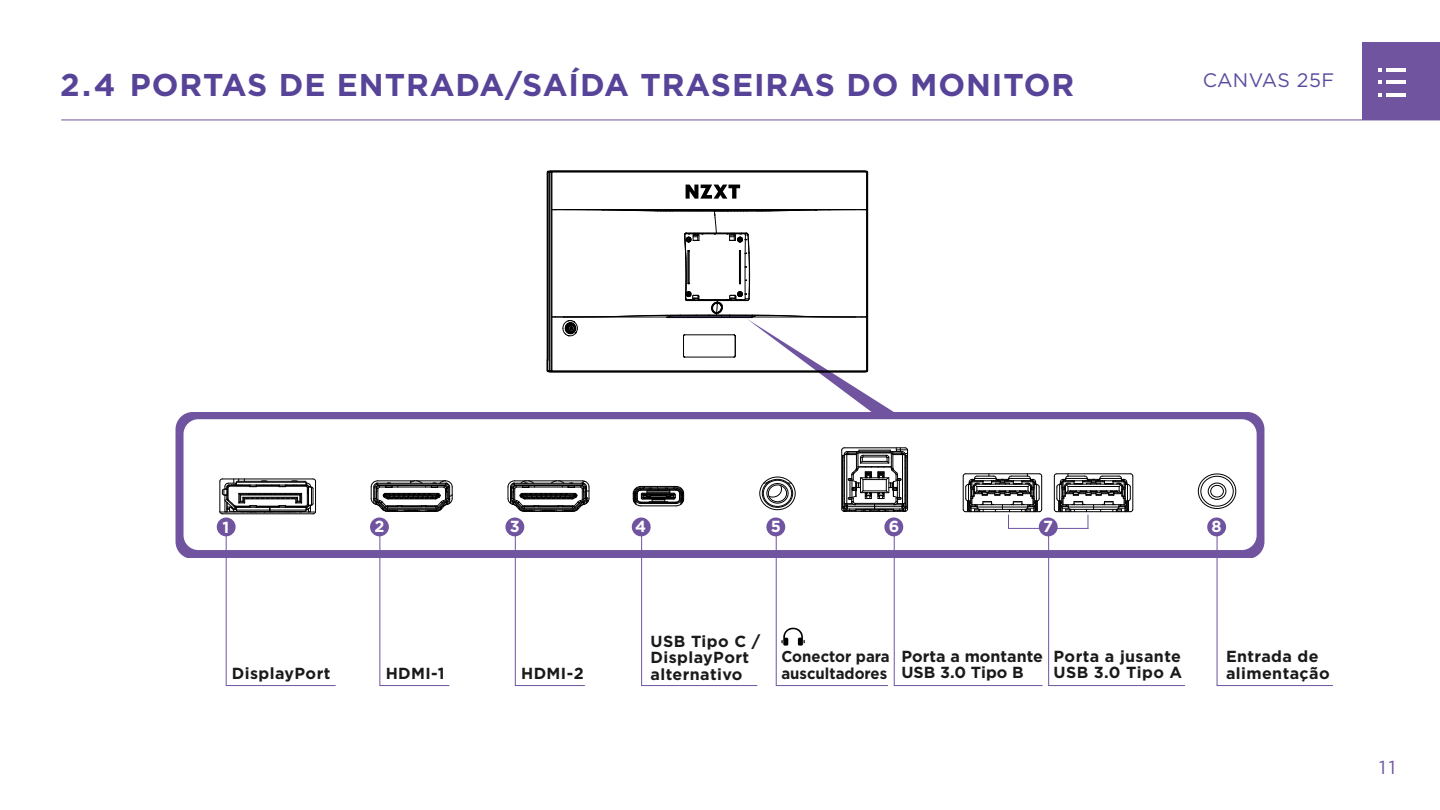
<style>
.page{position:relative;width:1440px;height:810px;background:#fff}
.page>*{position:absolute;margin:0;border:0;box-sizing:border-box;transform-origin:0 0}
.t1{font:700 31.5px "Gotham";letter-spacing:.03em;color:#574398}
.t2{font:19.5px "Gotham";letter-spacing:.025em;color:#2d1f87}
.t3{font:18.75px "Gotham";color:#7054a0}
.t4{font:700 16.05px/16.5px "Gotham";letter-spacing:.025em;color:#1a1a1a}
.t5{font:700 16.05px/16.5px "Gotham";color:#1a1a1a}
.t6{font:700 16.05px "Gotham";color:#fff}
.t7{font:700 15.75px/16.5px "Gotham";color:#1a1a1a;scale:.95 1}
</style>
<div class="page">
<hr style="left:61px;top:120px;width:1379px;height:1px;background:#7054a0">
<div style="left:1363px;top:43px;width:77px;height:77px;background:#7054a0"></div>
<svg style="left:1378px;top:68px;width:4px;height:3px"></svg>
<hr style="left:1386px;top:68px;width:20px;height:3px;background:#fff">
<svg style="left:1378px;top:81px;width:4px;height:3px"></svg>
<hr style="left:1386px;top:81px;width:20px;height:3px;background:#fff">
<svg style="left:1378px;top:93px;width:4px;height:4px"></svg>
<hr style="left:1386px;top:93px;width:20px;height:4px;background:#fff">
<div style="left:176px;top:412px;width:1088px;height:145px;background:#7054a0"></div>
<div style="left:182px;top:418px;width:1076px;height:134px;background:#fff;border-radius:16px"></div>
<div style="left:180px;top:416px;width:1080px;height:137px;border:3px solid #7054a0;border-radius:16px"></div>
<div style="left:1198px;top:474px;width:38px;height:35px;border:1px solid #000;border-radius:50%"></div>
<div style="left:1200px;top:476px;width:34px;height:31px;border:1px solid #000;border-radius:50%"></div>
<div style="left:1208px;top:483px;width:18px;height:17px;border:1px solid #000;border-radius:50%"></div>
<div style="left:1210px;top:485px;width:14px;height:12px;border:1px solid #000;border-radius:50%"></div>
<div style="left:759px;top:477px;width:37px;height:33px;border:1px solid #000;border-radius:50%"></div>
<div style="left:762px;top:479px;width:31px;height:29px;border:1px solid #000;border-radius:50%"></div>
<div style="left:763px;top:480px;width:29px;height:27px;border:1px solid #000;border-radius:50%"></div>
<div style="left:766px;top:483px;width:23px;height:21px;border:1px solid #000;border-radius:50%"></div>
<div style="left:768px;top:485px;width:19px;height:17px;border:1px solid #000;border-radius:50%"></div>
<svg style="left:764px;top:480px;width:18px;height:18px"></svg>
<svg style="left:219px;top:478px;width:97px;height:37px"></svg>
<svg style="left:841px;top:447px;width:67px;height:65px"></svg>
<svg style="left:632px;top:485px;width:52px;height:22px"></svg>
<svg style="left:370px;top:480px;width:83px;height:32px"></svg>
<svg style="left:507px;top:480px;width:83px;height:32px"></svg>
<svg style="left:547px;top:374px;width:353px;height:42px"></svg>
<svg style="left:546px;top:170px;width:323px;height:204px"></svg>
<svg style="left:686px;top:185px;width:54px;height:14px"></svg>
<hr style="left:226px;top:523px;width:1px;height:163px;background:#7054a0">
<hr style="left:226px;top:685px;width:110px;height:1px;background:#7054a0">
<hr style="left:379px;top:523px;width:1px;height:163px;background:#7054a0">
<hr style="left:380px;top:685px;width:69px;height:1px;background:#7054a0">
<hr style="left:515px;top:523px;width:1px;height:163px;background:#7054a0">
<hr style="left:515px;top:685px;width:70px;height:1px;background:#7054a0">
<hr style="left:641px;top:523px;width:1px;height:163px;background:#7054a0">
<hr style="left:641px;top:685px;width:116px;height:1px;background:#7054a0">
<hr style="left:776px;top:523px;width:1px;height:163px;background:#7054a0">
<hr style="left:776px;top:685px;width:112px;height:1px;background:#7054a0">
<hr style="left:894px;top:523px;width:1px;height:163px;background:#7054a0">
<hr style="left:894px;top:685px;width:149px;height:1px;background:#7054a0">
<hr style="left:1048px;top:523px;width:1px;height:163px;background:#7054a0">
<hr style="left:1048px;top:685px;width:137px;height:1px;background:#7054a0">
<hr style="left:1217px;top:523px;width:1px;height:163px;background:#7054a0">
<hr style="left:1217px;top:685px;width:116px;height:1px;background:#7054a0">
<div style="left:217px;top:518px;width:19px;height:18px;background:#7054a0;border-radius:50%"></div>
<div style="left:370px;top:518px;width:19px;height:18px;background:#7054a0;border-radius:50%"></div>
<div style="left:505px;top:518px;width:19px;height:18px;background:#7054a0;border-radius:50%"></div>
<div style="left:632px;top:518px;width:19px;height:18px;background:#7054a0;border-radius:50%"></div>
<div style="left:766px;top:518px;width:19px;height:18px;background:#7054a0;border-radius:50%"></div>
<div style="left:884px;top:518px;width:19px;height:18px;background:#7054a0;border-radius:50%"></div>
<div style="left:1207px;top:518px;width:19px;height:18px;background:#7054a0;border-radius:50%"></div>
<svg style="left:1054px;top:473px;width:80px;height:56px"></svg>
<svg style="left:962px;top:473px;width:80px;height:56px"></svg>
<div style="left:1039px;top:518px;width:19px;height:18px;background:#7054a0;border-radius:50%"></div>
<svg style="left:781px;top:628px;width:24px;height:18px"></svg>
<h1 class="t1" style="left:60px;top:64px;width:1016px">2.4 PORTAS DE ENTRADA/SAÍDA TRASEIRAS DO MONITOR</h1>
<p class="t2" style="left:1202px;top:68px;width:134px">CANVAS 25F</p>
<p class="t6" style="left:222px;top:517px;width:8px">1</p>
<p class="t6" style="left:374px;top:516px;width:11px">2</p>
<p class="t6" style="left:510px;top:516px;width:11px">3</p>
<p class="t6" style="left:635px;top:516px;width:13px">4</p>
<p class="t6" style="left:771px;top:516px;width:12px">5</p>
<p class="t6" style="left:889px;top:516px;width:12px">6</p>
<p class="t6" style="left:1212px;top:516px;width:12px">8</p>
<p class="t6" style="left:1043px;top:516px;width:11px">7</p>
<p class="t4" style="left:232px;top:665px;width:100px">DisplayPort</p>
<p class="t4" style="left:386px;top:665px;width:60px">HDMI-1</p>
<p class="t4" style="left:521px;top:665px;width:64px">HDMI-2</p>
<p class="t4" style="left:651px;top:633px;width:111px">USB Tipo C /<br>DisplayPort alternativo</p>
<p class="t7" style="left:781px;top:648px;width:115px">Conector para auscultadores</p>
<p class="t5" style="left:902px;top:648px;width:143px">Porta a montante<br>USB 3.0 Tipo B</p>
<p class="t4" style="left:1054px;top:648px;width:130px">Porta a jusante<br>USB 3.0 Tipo A</p>
<p class="t4" style="left:1226px;top:648px;width:105px">Entrada de alimentação</p>
<p class="t3" style="left:1379px;top:755px;width:18px">11</p>
</div>
